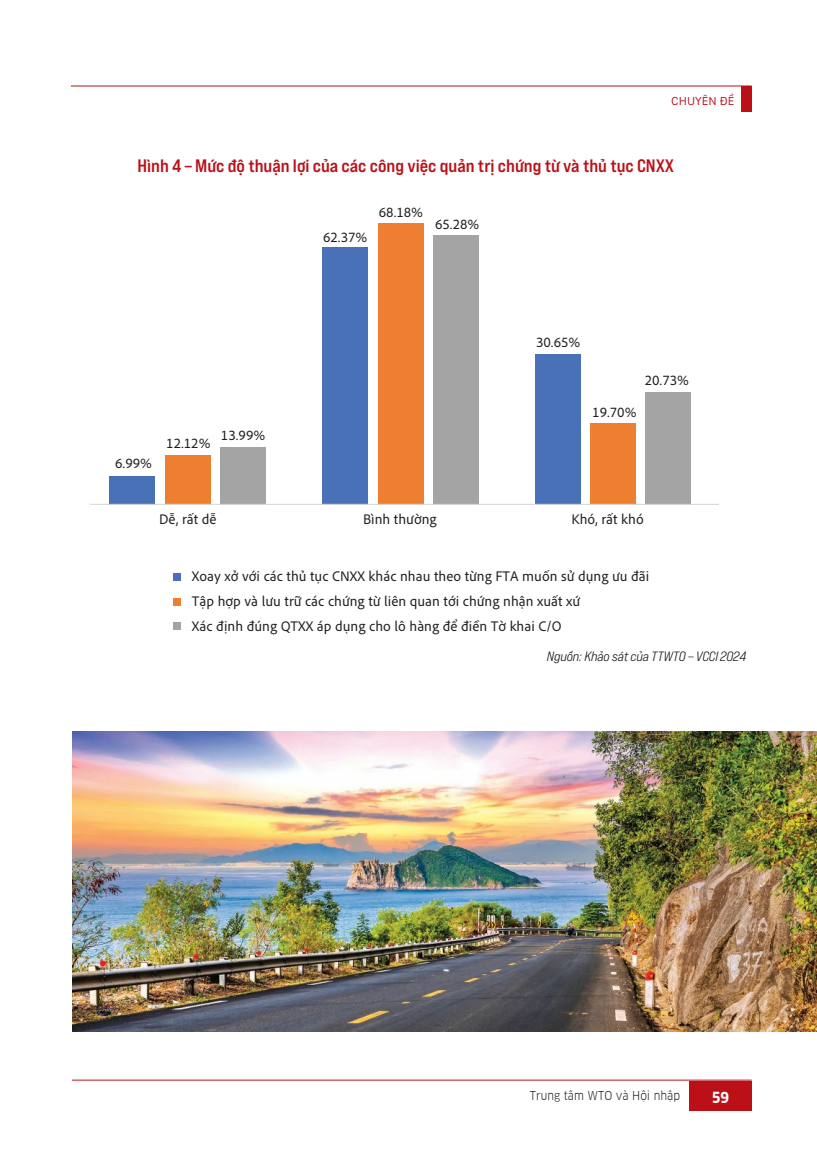
<style>
.page{position:relative;width:817px;height:1166px;background:#fff}
.page>*{position:absolute;margin:0;border:0;box-sizing:border-box;transform-origin:0 0}
.Hinh_-_Bang{font:700 18px "SVN Bebas Neue Pro Expanded";color:#bb1018}
.t1{font:15px "Goethe Clan Bold VU";color:#fff}
.t2{font:14.55px/24.8px "Adobe Clean UX";color:#231f20}
.t3{font:13.5px "SVN Bebas Neue Pro Expanded Middle It";letter-spacing:-.01em;color:#231f20}
.t4{font:12px "Goethe Clan VU";color:#231f20}
.t5{font:12px "San Francisco Text";color:#bb1018}
</style>
<div class="page">
<div style="left:689px;top:1080px;width:62px;height:30px;background:#bb1018"></div>
<hr style="left:72px;top:1079px;width:679px;height:1px;background:#bb1018">
<div style="left:740px;top:86px;width:11px;height:26px;background:#bb1018"></div>
<hr style="left:71px;top:86px;width:680px;height:1px;background:#bb1018">
<div style="left:378px;top:223px;width:46px;height:281px;background:#ee7e30"></div>
<div style="left:433px;top:234px;width:46px;height:270px;background:#a5a4a4"></div>
<div style="left:322px;top:247px;width:46px;height:257px;background:#4871b8"></div>
<div style="left:590px;top:423px;width:46px;height:81px;background:#ee7e30"></div>
<div style="left:645px;top:391px;width:45px;height:113px;background:#a5a4a4"></div>
<div style="left:535px;top:353px;width:46px;height:151px;background:#4871b8"></div>
<div style="left:165px;top:455px;width:46px;height:49px;background:#ee7e30"></div>
<div style="left:220px;top:446px;width:46px;height:58px;background:#a5a4a4"></div>
<div style="left:109px;top:475px;width:46px;height:29px;background:#4871b8"></div>
<hr style="left:90px;top:503px;width:628px;height:2px;background:#d9d9d8">
<div style="left:173px;top:573px;width:8px;height:7px;background:#4871b8"></div>
<div style="left:173px;top:597px;width:8px;height:8px;background:#ee7e30"></div>
<div style="left:173px;top:622px;width:8px;height:7px;background:#a5a4a4"></div>
<img style="left:72px;top:731px;width:744px;height:300px">
<p class="t5" style="left:671px;top:94px;width:65px">CHUYÊN ĐỀ</p>
<p class="Hinh_-_Bang" style="left:137px;top:153px;width:538px">Hình 4 – Mức độ thuận lợi của các công việc quản trị chứng từ và thủ tục CNXX</p>
<p class="t2" style="left:379px;top:199px;width:46px">68.18%</p>
<p class="t2" style="left:435px;top:212px;width:46px">65.28%</p>
<p class="t2" style="left:323px;top:224px;width:46px">62.37%</p>
<p class="t2" style="left:115px;top:450px;width:38px">6.99%</p>
<p class="t2" style="left:166px;top:430px;width:46px">12.12%</p>
<p class="t2" style="left:221px;top:422px;width:46px">13.99%</p>
<p class="t2" style="left:536px;top:329px;width:46px">30.65%</p>
<p class="t2" style="left:592px;top:399px;width:46px">19.70%</p>
<p class="t2" style="left:644px;top:367px;width:46px">20.73%</p>
<p class="t2" style="left:159px;top:506px;width:59px">Dễ, rất dễ</p>
<p class="t2" style="left:363px;top:506px;width:75px">Bình thường</p>
<p class="t2" style="left:571px;top:506px;width:74px">Khó, rất khó</p>
<p class="t2" style="left:192px;top:563px;width:458px">Xoay xở với các thủ tục CNXX khác nhau theo từng FTA muốn sử dụng ưu đãi<br>Tập hợp và lưu trữ các chứng từ liên quan tới chứng nhận xuất xứ<br>Xác định đúng QTXX áp dụng cho lô hàng để điền Tờ khai C/O</p>
<p class="t3" style="left:547px;top:646px;width:201px">Nguồn: Khảo sát của TTWTO – VCCI 2024</p>
<p class="t4" style="left:530px;top:1086px;width:151px">Trung tâm WTO và Hội nhập</p>
<p class="t1" style="left:712px;top:1085px;width:18px">59</p>
</div>
